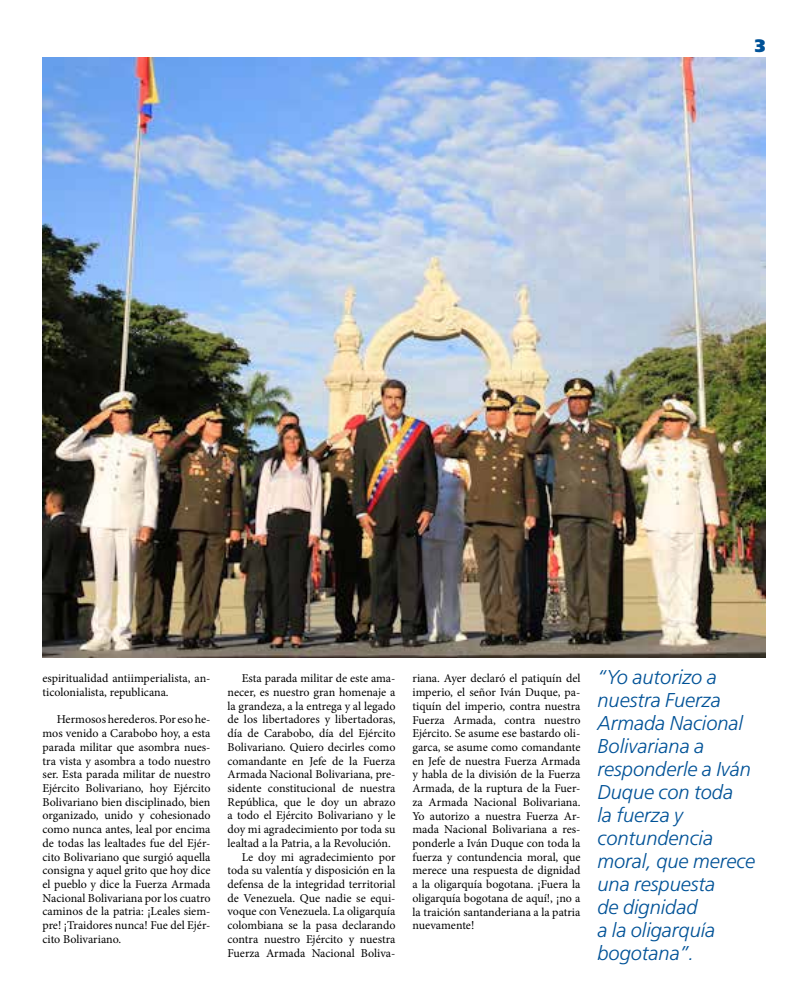
<style>
.page{position:relative;width:808px;height:1007px;background:#fff}
.page>*{position:absolute;margin:0;border:0;box-sizing:border-box;transform-origin:0 0}
.t1{font:italic 300 20px/23px "Frutiger LT Std";color:#005297}
.t2{font:900 18px "Frutiger LT Std";color:#005297}
.t3{font:12px/13.7px "Minion Pro";color:#000;text-align:justify}
</style>
<div class="page">
<hr style="left:43px;top:57px;width:722px;height:1px;background:#005297">
<img style="left:43px;top:58px;width:722px;height:599px">
<h2 class="t2" style="left:755px;top:35px;width:12px">3</h2>
<p class="t3" style="left:43px;top:671px;width:169px">espiritualidad antiimperialista, an&shy;ticolonialista, republicana.</p>
<p class="t3" style="left:43px;top:712px;width:169px;text-indent:14px">Hermosos herederos. Por eso he&shy;mos venido a Carabobo hoy, a esta parada militar que asombra nues&shy;tra vista y asombra a todo nuestro ser. Esta parada militar de nuestro Ejército Bolivariano, hoy Ejército Bolivariano bien disciplinado, bien organizado, unido y cohesionado como nunca antes, leal por encima de todas las lealtades fue del Ejér&shy;cito Bolivariano que surgió aquella consigna y aquel grito que hoy dice el pueblo y dice la Fuerza Armada Nacional Bolivariana por los cuatro caminos de la patria: ¡Leales siem&shy;pre! ¡Traidores nunca! Fue del Ejér&shy;cito Bolivariano.</p>
<p class="t3" style="left:242px;top:671px;width:155px">Esta parada militar de este ama-</p>
<p class="t3" style="left:227px;top:685px;width:169px">necer, es nuestro gran homenaje a</p>
<p class="t3" style="left:227px;top:699px;width:169px">la grandeza, a la entrega y al legado</p>
<p class="t3" style="left:227px;top:712px;width:169px">de los libertadores y libertadoras,</p>
<p class="t3" style="left:227px;top:726px;width:169px">día de Carabobo, día del Ejército</p>
<p class="t3" style="left:227px;top:740px;width:169px">Bolivariano. Quiero decirles como</p>
<p class="t3" style="left:227px;top:753px;width:169px">comandante en Jefe de la Fuerza</p>
<p class="t3" style="left:227px;top:767px;width:169px">Armada Nacional Bolivariana, pre-</p>
<p class="t3" style="left:227px;top:781px;width:169px">sidente constitucional de nuestra</p>
<p class="t3" style="left:227px;top:795px;width:169px">República, que le doy un abrazo</p>
<p class="t3" style="left:227px;top:808px;width:169px">a todo el Ejército Bolivariano y le</p>
<p class="t3" style="left:227px;top:822px;width:169px">doy mi agradecimiento por toda su</p>
<p class="t3" style="left:227px;top:836px;width:165px">lealtad a la Patria, a la Revolución.</p>
<p class="t3" style="left:242px;top:849px;width:155px">Le doy mi agradecimiento por</p>
<p class="t3" style="left:227px;top:863px;width:169px">toda su valentía y disposición en la</p>
<p class="t3" style="left:227px;top:877px;width:169px">defensa de la integridad territorial</p>
<p class="t3" style="left:227px;top:890px;width:169px">de Venezuela. Que nadie se equi-</p>
<p class="t3" style="left:227px;top:904px;width:169px">voque con Venezuela. La oligarquía</p>
<p class="t3" style="left:227px;top:918px;width:169px">colombiana se la pasa declarando</p>
<p class="t3" style="left:227px;top:932px;width:169px">contra nuestro Ejército y nuestra</p>
<p class="t3" style="left:227px;top:945px;width:169px">Fuerza Armada Nacional Boliva-</p>
<p class="t3" style="left:412px;top:671px;width:169px">riana. Ayer declaró el patiquín del imperio, el señor Iván Duque, pa&shy;tiquín del imperio, contra nuestra Fuerza Armada, contra nuestro Ejército. Se asume ese bastardo oli&shy;garca, se asume como comandante en Jefe de nuestra Fuerza Armada y habla de la división de la Fuerza Armada, de la ruptura de la Fuer&shy;za Armada Nacional Bolivariana.<br>Yo autorizo a nuestra Fuerza Ar&shy;mada Nacional Bolivariana a res&shy;ponderle a Iván Duque con toda la fuerza y contundencia moral, que merece una respuesta de dignidad a la oligarquía bogotana. ¡Fuera la oligarquía bogotana de aquí!, ¡no a la traición santanderiana a la patria nuevamente!</p>
<h1 class="t1" style="left:597px;top:665px;width:159px">“Yo autorizo a nuestra Fuerza<br>Armada Nacional<br>Bolivariana a responderle a Iván<br>Duque con toda<br>la fuerza y contundencia moral, que merece una respuesta<br>de dignidad<br>a la oligarquía bogotana”.</h1>
</div>
